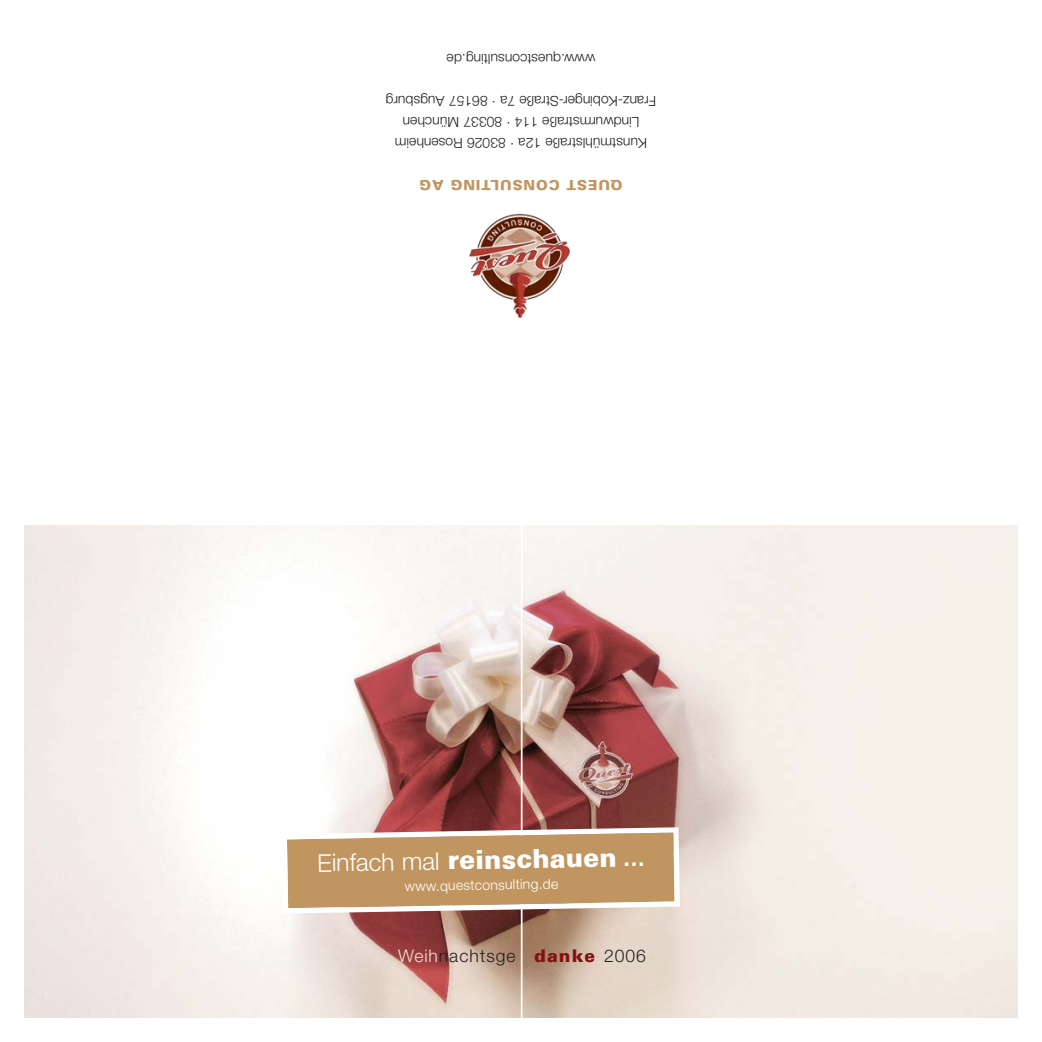
<style>
.page{position:relative;width:1042px;height:1042px;background:#fff}
.page>*{position:absolute;margin:0;border:0;box-sizing:border-box;transform-origin:0 0}
.t1{font:900 26.25px "Univers";color:#fff}
.t2{font:300 17.5px "Helvetica Neue";letter-spacing:.06em;color:#231f20}
.t3{font:300 14px/21px "Helvetica Neue";color:#231f20;text-align:center}
.t4{font:300 14px "Helvetica Neue";color:#fff}
.t5{font:900 14px "Univers";letter-spacing:.065em;color:#c1955f}
.s1{font-family:"Helvetica Neue";font-weight:300;font-size:24.5px}
.s2{font-weight:700}
.s3{color:#f0e2d2}
.s4{font-family:"Univers";font-weight:900;color:#85100e}
</style>
<div class="page">
<img style="left:25px;top:526px;width:992px;height:491px">
<hr style="left:521px;top:501px;width:1px;height:521px;background:#fff">
<svg style="left:279px;top:825px;width:403px;height:91px;background:#c7a179"></svg>
<img style="left:469px;top:242px;width:10px;height:13px">
<p class="t3" style="left:595px;top:68px;width:150px;rotate:-180deg">www.questconsulting.de</p>
<p class="t3" style="left:656px;top:152px;width:272px;rotate:-180deg">Kunstmühlstraße 12a . 83026 Rosenheim<br>Lindwurmstraße 114 . 80337 München<br>Franz-Kobinger-Straße 7a . 86157 Augsburg</p>
<p class="t5" style="left:622px;top:190px;width:205px;rotate:-180deg">QUEST CONSULTING AG</p>
<h1 class="t1" style="left:317px;top:853px;width:329px;rotate:-1deg"><span class="s1">Einfach mal</span> reinschauen <span class="s2">...</span></h1>
<p class="t4" style="left:405px;top:881px;width:155px;rotate:-1deg">www.questconsulting.de</p>
<p class="t2" style="left:398px;top:949px;width:249px"><span class="s3">Weih</span>nachtsge <span class="s4">danke</span> 2006</p>
</div>
